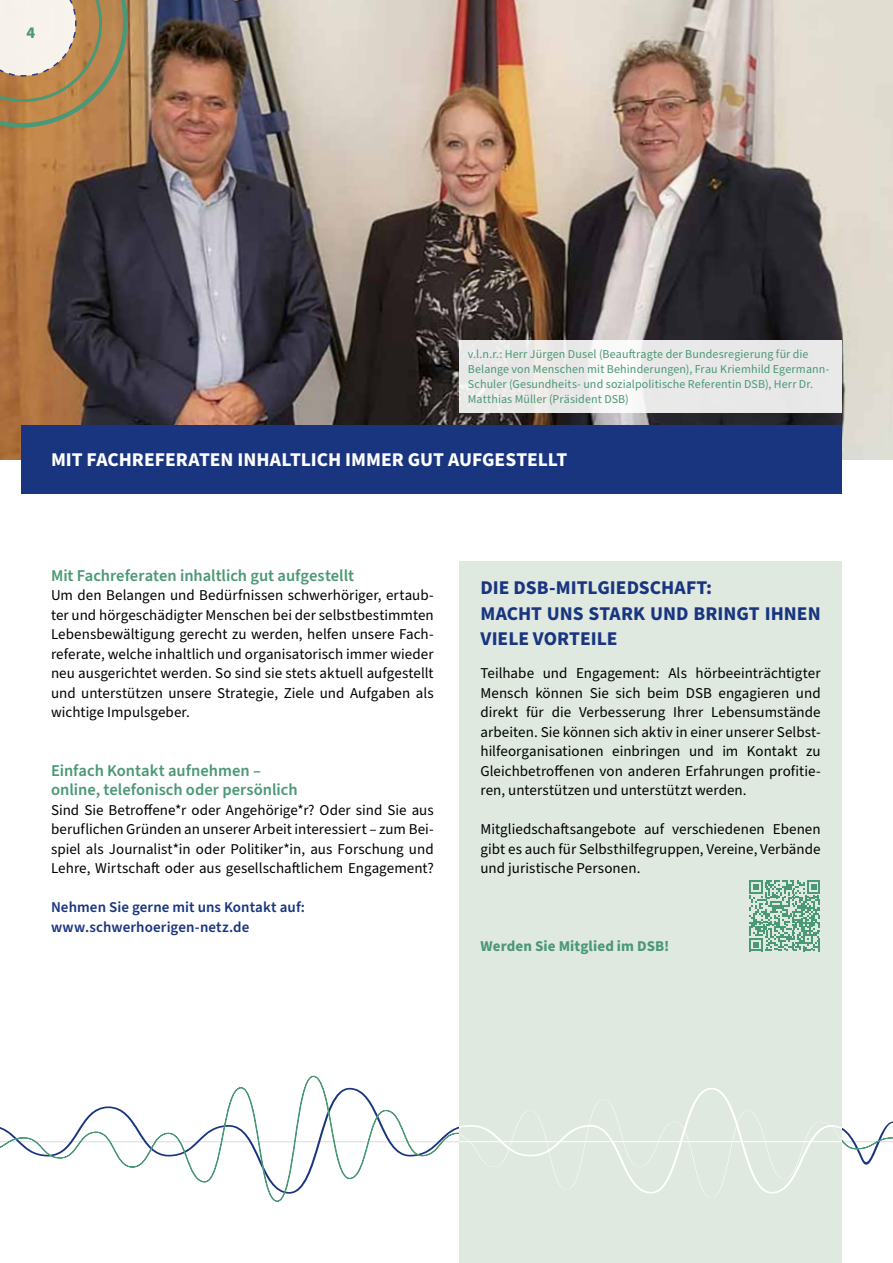
<style>
.page{position:relative;width:893px;height:1263px;background:#fff}
.page>*{position:absolute;margin:0;border:0;box-sizing:border-box;transform-origin:0 0}
.t1{font:700 19.5px/25.5px "Source Sans Pro";color:#193580}
.t2{font:700 19.5px "Source Sans Pro";color:#fff}
.t3{font:600 16.5px/19.5px "Source Sans Pro";color:#4b9876}
.t4{font:700 16.5px "Source Sans Pro";color:#4b9876}
.t5{font:15px/19.5px "Source Sans Pro";letter-spacing:.005em;color:#000;text-align:justify}
.t6{font:600 15px/19.5px "Source Sans Pro";letter-spacing:.005em;color:#193580}
.t7{font:700 15px "Source Sans Pro";letter-spacing:.005em;color:#4b9876}
.t8{font:12px/15px "Source Sans Pro";letter-spacing:.01em;color:#4b9876}
</style>
<div class="page">
<img style="left:0;top:0;width:893px;height:459px">
<svg style="left:459px;top:340px;width:383px;height:72px;fill:#e9e8e9"></svg>
<svg style="left:0;top:1075px;width:893px;height:127px"></svg>
<div style="left:459px;top:561px;width:383px;height:702px;background:#dfe9e0"></div>
<svg style="left:0;top:0;width:128px;height:128px;background:#c4a781"></svg>
<div style="left:21px;top:425px;width:821px;height:68px;background:#193580"></div>
<svg style="left:749px;top:880px;width:71px;height:71px"></svg>
<svg style="left:459px;top:1088px;width:383px;height:109px"></svg>
<p class="t4" style="left:26px;top:21px;width:10px">4</p>
<p class="t8" style="left:468px;top:347px;width:363px">v.l.n.r.: Herr Jürgen Dusel (Beauftragte der Bundesregierung für die Belange von Menschen mit Behinderungen), Frau Kriemhild Egermann-Schuler (Gesundheits- und sozialpolitische Referentin DSB), Herr Dr.<br>Matthias Müller (Präsident DSB)</p>
<h1 class="t2" style="left:51px;top:447px;width:518px">MIT FACHREFERATEN INHALTLICH IMMER GUT AUFGESTELLT</h1>
<p class="t3" style="left:51px;top:566px;width:305px">Mit Fachreferaten inhaltlich gut aufgestellt</p>
<p class="t5" style="left:51px;top:586px;width:384px">Um den Belangen und Bedürfnissen schwerhöriger, ertaub&shy;ter und hörgeschädigter Menschen bei der selbstbestimmten Lebensbewältigung gerecht zu werden, helfen unsere Fach&shy;referate, welche inhaltlich und organisatorisch immer wieder neu ausgerichtet werden. So sind sie stets aktuell aufgestellt und unterstützen unsere Strategie, Ziele und Aufgaben als wichtige Impulsgeber.</p>
<p class="t3" style="left:51px;top:761px;width:248px">Einfach Kontakt aufnehmen – online, telefonisch oder persönlich</p>
<p class="t5" style="left:51px;top:800px;width:384px">Sind Sie Betroffene*r oder Angehörige*r? Oder sind Sie aus beruflichen Gründen an unserer Arbeit interessiert – zum Bei&shy;spiel als Journalist*in oder Politiker*in, aus Forschung und Lehre, Wirtschaft oder aus gesellschaftlichem Engagement?</p>
<p class="t6" style="left:51px;top:898px;width:256px">Nehmen Sie gerne mit uns Kontakt auf: www.schwerhoerigen-netz.de</p>
<h1 class="t1" style="left:480px;top:575px;width:342px">DIE DSB-MITLGIEDSCHAFT:<br>MACHT UNS STARK UND BRINGT IHNEN<br>VIELE VORTEILE</h1>
<p class="t5" style="left:480px;top:664px;width:342px">Teilhabe und Engagement: Als hörbeeinträchtigter Mensch können Sie sich beim DSB engagieren und direkt für die Verbesserung Ihrer Lebensumstände arbeiten. Sie können sich aktiv in einer unserer Selbst&shy;hilfeorganisationen einbringen und im Kontakt zu Gleichbetroffenen von anderen Erfahrungen profitie&shy;ren, unterstützen und unterstützt werden.</p>
<p class="t5" style="left:480px;top:820px;width:342px">Mitgliedschaftsangebote auf verschiedenen Ebenen gibt es auch für Selbsthilfegruppen, Vereine, Verbände und juristische Personen.</p>
<p class="t7" style="left:480px;top:936px;width:190px">Werden Sie Mitglied im DSB!</p>
</div>
